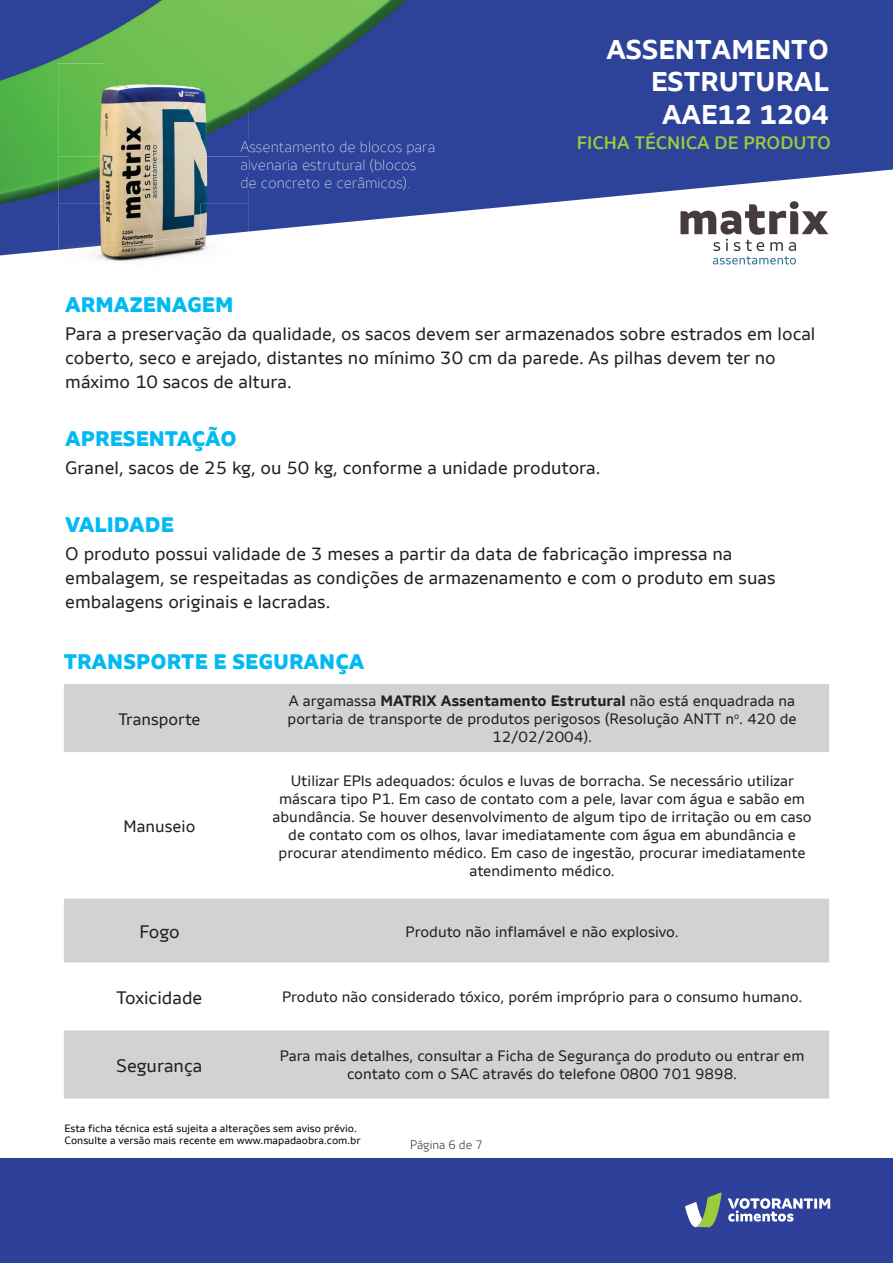
<style>
.page{position:relative;width:893px;height:1263px;background:#fff}
.page>*{position:absolute;margin:0;border:0;box-sizing:border-box;transform-origin:0 0}
.t1{font:700 27px/32.4px "Votorantim Sans";color:#fff;text-align:right}
.t2{font:900 21px "Votorantim Sans";color:#00baf1}
.t3{font:18px/24px "Votorantim Sans";color:#231f20}
.t4{font:500 18px "Votorantim Sans";color:#9dcb3d}
.t5{font:16.5px "Votorantim Sans";color:#231f20}
.t6{font:15px/18px "Votorantim Sans";color:#231f20;text-align:center}
.t7{font:100 15px/18px "Votorantim Sans";color:#fff}
.t8{font:300 12px "Votorantim Sans";color:#231f20}
.t9{font:10.5px/12.3px "Votorantim Sans";color:#040503}
.s1{font-weight:700}
</style>
<div class="page">
<div style="left:0;top:1158px;width:893px;height:105px;background:#2f409a"></div>
<svg style="left:728px;top:1198px;width:102px;height:23px"></svg>
<svg style="left:685px;top:1192px;width:37px;height:36px"></svg>
<img style="left:0;top:0;width:893px;height:255px">
<img style="left:58px;top:250px;width:48px;height:10px">
<img style="left:106px;top:245px;width:47px;height:16px">
<img style="left:153px;top:237px;width:95px;height:22px">
<img style="left:201px;top:236px;width:47px;height:1px">
<img style="left:58px;top:63px;width:190px;height:140px">
<img style="left:58px;top:203px;width:48px;height:47px">
<img style="left:106px;top:203px;width:47px;height:42px">
<img style="left:153px;top:203px;width:48px;height:38px">
<img style="left:201px;top:203px;width:47px;height:33px">
<img style="left:240px;top:141px;width:8px;height:14px">
<img style="left:241px;top:158px;width:7px;height:14px">
<img style="left:241px;top:176px;width:7px;height:14px">
<svg style="left:680px;top:201px;width:148px;height:63px"></svg>
<svg style="left:64px;top:684px;width:765px;height:414px"></svg>
<p class="t7" style="left:240px;top:138px;width:197px">Assentamento de blocos para alvenaria estrutural (blocos de concreto e cerâmicos).</p>
<h1 class="t1" style="left:606px;top:33px;width:224px">ASSENTAMENTO<br>ESTRUTURAL<br>AAE12 1204</h1>
<p class="t4" style="left:577px;top:133px;width:255px">FICHA TÉCNICA DE PRODUTO</p>
<h2 class="t2" style="left:65px;top:292px;width:170px">ARMAZENAGEM</h2>
<p class="t3" style="left:65px;top:322px;width:752px">Para a preservação da qualidade, os sacos devem ser armazenados sobre estrados em local coberto, seco e arejado, distantes no mínimo 30 cm da parede. As pilhas devem ter no máximo 10 sacos de altura.</p>
<h2 class="t2" style="left:65px;top:426px;width:173px">APRESENTAÇÃO</h2>
<p class="t3" style="left:65px;top:456px;width:537px">Granel, sacos de 25 kg, ou 50 kg, conforme a unidade produtora.</p>
<h2 class="t2" style="left:65px;top:512px;width:110px">VALIDADE</h2>
<p class="t3" style="left:65px;top:542px;width:712px">O produto possui validade de 3 meses a partir da data de fabricação impressa na embalagem, se respeitadas as condições de armazenamento e com o produto em suas embalagens originais e lacradas.</p>
<h2 class="t2" style="left:64px;top:649px;width:302px">TRANSPORTE E SEGURANÇA</h2>
<p class="t5" style="left:118px;top:709px;width:84px">Transporte</p>
<p class="t5" style="left:124px;top:817px;width:73px">Manuseio</p>
<p class="t6" style="left:288px;top:692px;width:510px">A argamassa <span class="s1">MATRIX Assentamento Estrutural</span> não está enquadrada na portaria de transporte de produtos perigosos (Resolução ANTT n<sup>o</sup>. 420 de<br>12/02/2004).</p>
<p class="t6" style="left:273px;top:772px;width:541px">Utilizar EPIs adequados: óculos e luvas de borracha. Se necessário utilizar máscara tipo P1. Em caso de contato com a pele, lavar com água e sabão em abundância. Se houver desenvolvimento de algum tipo de irritação ou em caso de contato com os olhos, lavar imediatamente com água em abundância e procurar atendimento médico. Em caso de ingestão, procurar imediatamente atendimento médico.</p>
<p class="t3" style="left:139px;top:919px;width:42px">Fogo</p>
<p class="t6" style="left:406px;top:922px;width:275px">Produto não inflamável e não explosivo.</p>
<p class="t3" style="left:117px;top:985px;width:87px">Toxicidade</p>
<p class="t6" style="left:282px;top:988px;width:522px">Produto não considerado tóxico, porém impróprio para o consumo humano.</p>
<p class="t3" style="left:117px;top:1053px;width:87px">Segurança</p>
<p class="t6" style="left:280px;top:1047px;width:526px">Para mais detalhes, consultar a Ficha de Segurança do produto ou entrar em contato com o SAC através do telefone 0800 701 9898.</p>
<p class="t9" style="left:64px;top:1122px;width:298px">Esta ficha técnica está sujeita a alterações sem aviso prévio.<br>Consulte a versão mais recente em www.mapadaobra.com.br</p>
<p class="t8" style="left:410px;top:1138px;width:74px">Página 6 de 7</p>
</div>
